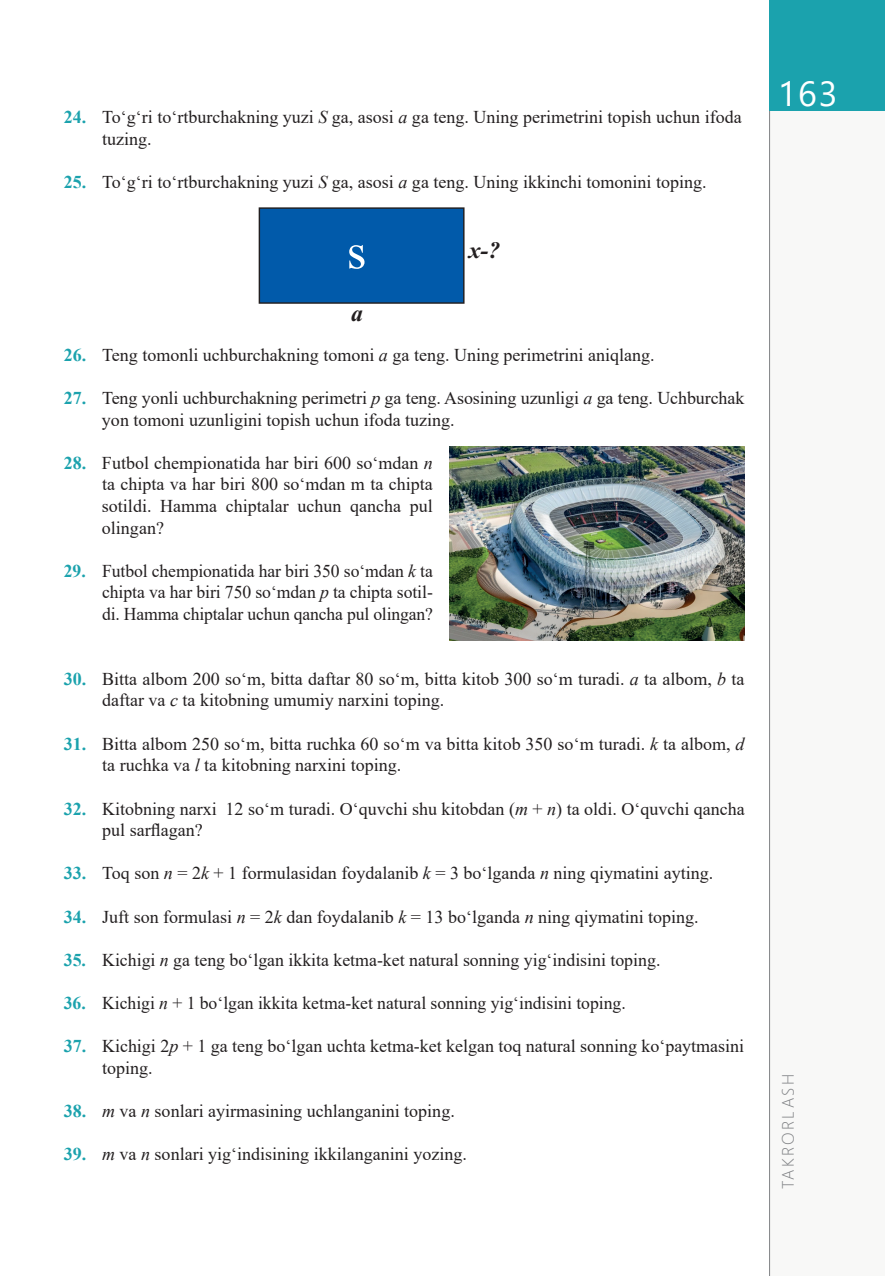
<style>
.page{position:relative;width:885px;height:1276px;background:#fff}
.page>*{position:absolute;margin:0;border:0;box-sizing:border-box;transform-origin:0 0}
.t1{font:50.1px "Times New Roman";color:#fff}
.t2{font:34.8px "Segoe UI";color:#fff}
.t3{font:italic 700 23.55px "Times New Roman";color:#231f20}
.t4{font:18px/21.6px "Times New Roman";color:#231f20}
.t5{font:300 16.5px "Segoe UI";letter-spacing:.135em;color:#808285}
.s1{font-weight:700;color:#1ba2ad}
.s2{font-style:italic}
</style>
<div class="page">
<div style="left:769px;top:89px;width:115px;height:1187px;background:#f8f8f7"></div>
<hr style="left:769px;top:0;width:1px;height:1276px;background:#808285">
<div style="left:769px;top:0;width:115px;height:111px;background:#1ba2ad"></div>
<img style="left:450px;top:446px;width:294px;height:195px">
<div style="left:259px;top:208px;width:205px;height:95px;background:#015aaa"></div>
<div style="left:258px;top:207px;width:206px;height:97px;border:1px solid #231f20"></div>
<p class="t4" style="left:102px;top:106px;width:641px;text-indent:-38px"><span class="s1">24.</span> Toʻgʻri toʻrtburchakning yuzi <span class="s2">S</span> ga, asosi <span class="s2">a</span> ga teng. Uning perimetrini topish uchun ifoda tuzing.</p>
<p class="t4" style="left:64px;top:170px;width:644px"><span class="s1">25.</span> Toʻgʻri toʻrtburchakning yuzi <span class="s2">S</span> ga, asosi <span class="s2">a</span> ga teng. Uning ikkinchi tomonini toping.</p>
<h1 class="t1" style="left:347px;top:218px;width:21px">s</h1>
<h3 class="t3" style="left:468px;top:234px;width:33px">x-?</h3>
<h3 class="t3" style="left:351px;top:297px;width:13px">a</h3>
<p class="t4" style="left:64px;top:343px;width:592px"><span class="s1">26.</span> Teng tomonli uchburchakning tomoni <span class="s2">a</span> ga teng. Uning perimetrini aniqlang.</p>
<p class="t4" style="left:102px;top:386px;width:644px;text-indent:-38px"><span class="s1">27.</span> Teng yonli uchburchakning perimetri <span class="s2">p</span> ga teng. Asosining uzunligi <span class="s2">a</span> ga teng. Uchburchak yon tomoni uzunligini topish uchun ifoda tuzing.</p>
<p class="t4" style="left:102px;top:451px;width:332px;text-align:justify;text-indent:-38px"><span class="s1">28.</span> Futbol chempionatida har biri 600 soʻmdan <span class="s2">n </span>ta chipta va har biri 800 soʻmdan m ta chipta sotildi. Hamma chiptalar uchun qancha pul olingan?</p>
<p class="t4" style="left:102px;top:559px;width:332px;text-align:justify;text-indent:-38px"><span class="s1">29.</span> Futbol chempionatida har biri 350 soʻmdan <span class="s2">k</span> ta chipta va har biri 750 soʻmdan <span class="s2">p</span> ta chipta sotil&shy;di. Hamma chiptalar uchun qancha pul olingan?</p>
<p class="t4" style="left:102px;top:667px;width:644px;text-indent:-38px"><span class="s1">30.</span> Bitta albom 200 soʻm, bitta daftar 80 soʻm, bitta kitob 300 soʻm turadi. <span class="s2">a</span> ta albom, <span class="s2">b</span> ta daftar va <span class="s2">c</span> ta kitobning umumiy narxini toping.</p>
<p class="t4" style="left:102px;top:732px;width:644px;text-indent:-38px"><span class="s1">31.</span> Bitta albom 250 soʻm, bitta ruchka 60 soʻm va bitta kitob 350 soʻm turadi. <span class="s2">k</span> ta albom, <span class="s2">d </span>ta ruchka va <span class="s2">l</span> ta kitobning narxini toping.</p>
<p class="t4" style="left:102px;top:797px;width:644px;text-indent:-38px"><span class="s1">32.</span> Kitobning narxi 12 soʻm turadi. Oʻquvchi shu kitobdan (<span class="s2">m</span> + <span class="s2">n</span>) ta oldi. Oʻquvchi qancha pul sarflagan?</p>
<p class="t4" style="left:64px;top:862px;width:650px"><span class="s1">33.</span> Toq son <span class="s2">n</span> = 2<span class="s2">k</span> + 1 formulasidan foydalanib <span class="s2">k</span> = 3 boʻlganda <span class="s2">n</span> ning qiymatini ayting.</p>
<p class="t4" style="left:64px;top:905px;width:636px"><span class="s1">34.</span> Juft son formulasi <span class="s2">n</span> = 2<span class="s2">k</span> dan foydalanib <span class="s2">k</span> = 13 boʻlganda <span class="s2">n</span> ning qiymatini toping.</p>
<p class="t4" style="left:64px;top:948px;width:598px"><span class="s1">35.</span> Kichigi <span class="s2">n</span> ga teng boʻlgan ikkita ketma-ket natural sonning yigʻindisini toping.</p>
<p class="t4" style="left:64px;top:991px;width:563px"><span class="s1">36.</span> Kichigi <span class="s2">n</span> + 1 boʻlgan ikkita ketma-ket natural sonning yigʻindisini -toping.</p>
<p class="t4" style="left:102px;top:1034px;width:643px;text-indent:-38px"><span class="s1">37.</span> Kichigi 2<span class="s2">p</span> + 1 ga teng boʻlgan uchta ketma-ket kelgan toq natural sonning koʻpaytmasini toping.</p>
<p class="t4" style="left:64px;top:1099px;width:392px"><span class="s1">38.</span> <span class="s2">m</span> va <span class="s2">n</span> sonlari ayirmasining uchlanganini toping.</p>
<p class="t4" style="left:64px;top:1142px;width:404px"><span class="s1">39.</span> <span class="s2">m</span> va <span class="s2">n</span> sonlari yigʻindisining ikkilanganini yozing.</p>
<h2 class="t2" style="left:777px;top:61px;width:61px">163</h2>
<p class="t5" style="left:772px;top:1188px;width:116px;rotate:-90deg">TAKRORLASH</p>
</div>
